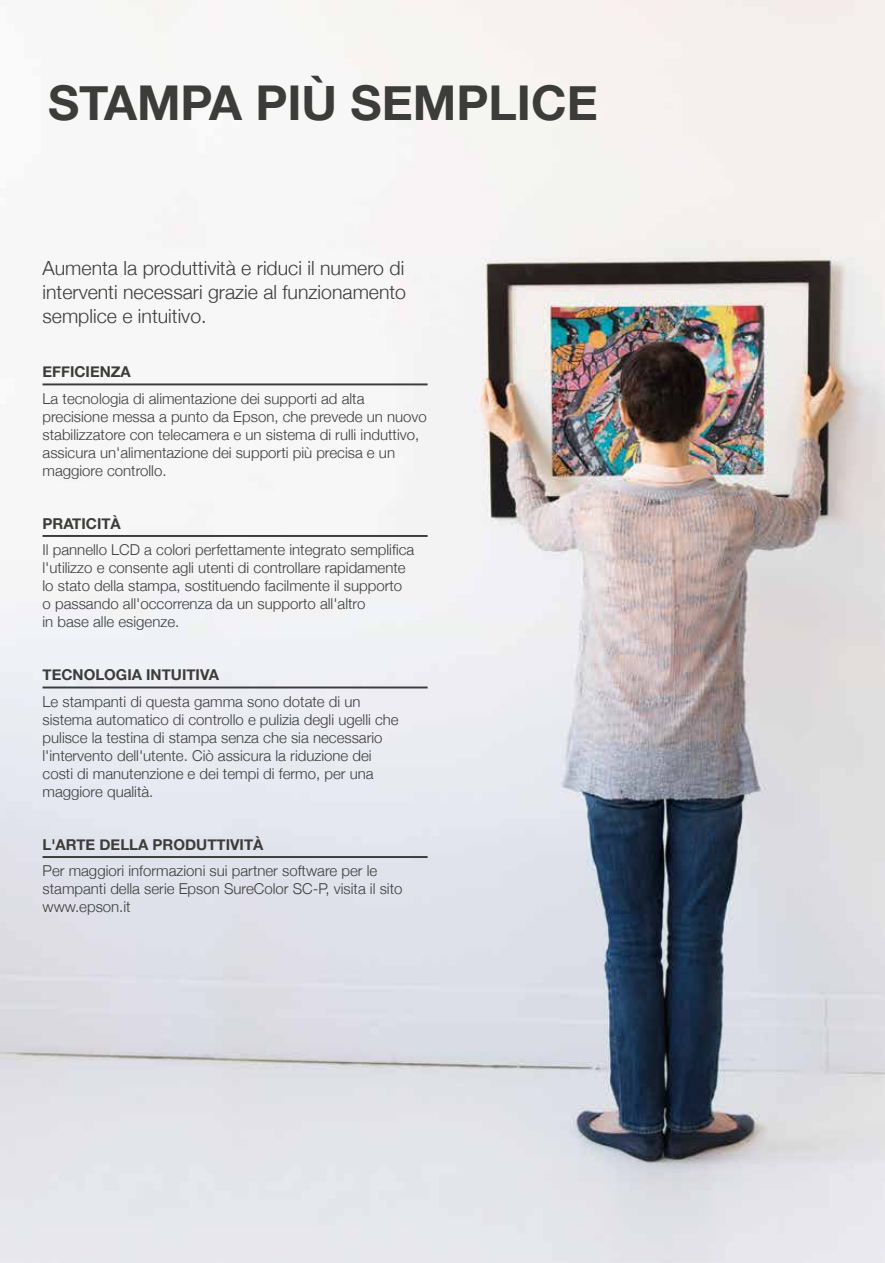
<style>
.page{position:relative;width:885px;height:1263px;background:#fff}
.page>*{position:absolute;margin:0;border:0;box-sizing:border-box;transform-origin:0 0}
.t1{font:700 48px "Helvetica Neue";color:#3c3c3b}
.t2{font:300 19.5px/24px "Helvetica Neue";color:#3c3c3b;text-align:justify}
.t3{font:300 15px/18px "Helvetica Neue";color:#3c3c3b}
.t4{font:700 15px "Helvetica Neue";color:#3c3c3b}
</style>
<div class="page">
<img style="left:0;top:0;width:884px;height:1263px">
<hr style="left:43px;top:383px;width:384px;height:2px;background:#3c3c3b">
<hr style="left:43px;top:535px;width:384px;height:2px;background:#3c3c3b">
<hr style="left:43px;top:686px;width:384px;height:2px;background:#3c3c3b">
<hr style="left:43px;top:856px;width:384px;height:2px;background:#3c3c3b">
<h1 class="t1" style="left:48px;top:65px;width:551px">STAMPA PIÙ SEMPLICE</h1>
<h2 class="t2" style="left:43px;top:255px;width:365px">Aumenta la produttività e riduci il numero di interventi necessari grazie al funzionamento semplice e intuitivo.</h2>
<p class="t4" style="left:43px;top:360px;width:90px">EFFICIENZA</p>
<p class="t3" style="left:43px;top:388px;width:386px">La tecnologia di alimentazione dei supporti ad alta precisione messa a punto da Epson, che prevede un nuovo stabilizzatore con telecamera e un sistema di rulli induttivo, assicura un'alimentazione dei supporti più precisa e un maggiore controllo.</p>
<p class="t4" style="left:43px;top:511px;width:80px">PRATICITÀ</p>
<p class="t3" style="left:43px;top:540px;width:373px">Il pannello LCD a colori perfettamente integrato semplifica l'utilizzo e consente agli utenti di controllare rapidamente lo stato della stampa, sostituendo facilmente il supporto o passando all'occorrenza da un supporto all'altro<br>in base alle esigenze.</p>
<p class="t4" style="left:43px;top:663px;width:178px">TECNOLOGIA INTUITIVA</p>
<p class="t3" style="left:43px;top:691px;width:357px">Le stampanti di questa gamma sono dotate di un sistema automatico di controllo e pulizia degli ugelli che pulisce la testina di stampa senza che sia necessario l'intervento dell'utente. Ciò assicura la riduzione dei costi di manutenzione e dei tempi di fermo, per una maggiore qualità.</p>
<p class="t4" style="left:43px;top:832px;width:222px">L'ARTE DELLA PRODUTTIVITÀ</p>
<p class="t3" style="left:43px;top:861px;width:361px">Per maggiori informazioni sui partner software per le stampanti della serie Epson SureColor SC-P, visita il sito www.epson.it</p>
</div>
